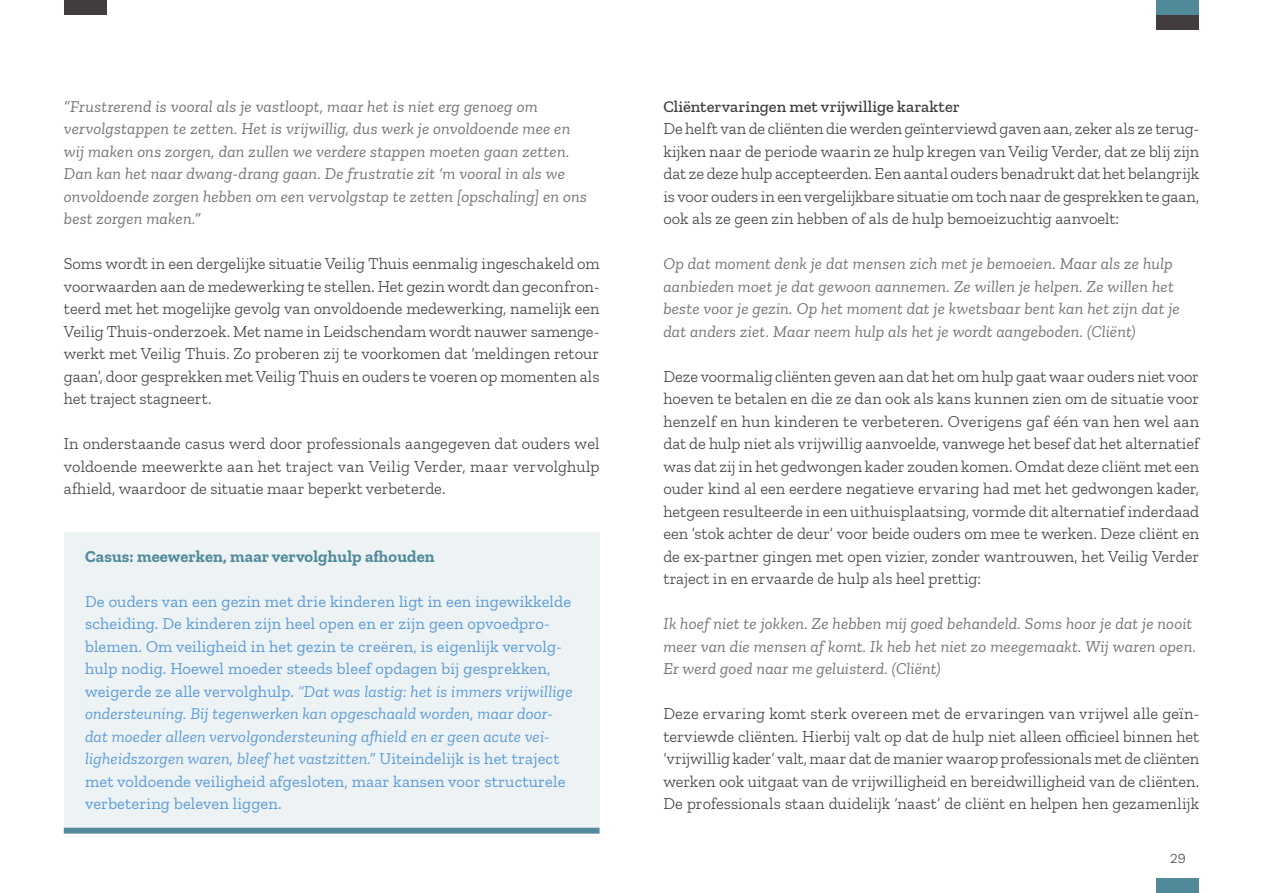
<style>
.page{position:relative;width:1263px;height:893px;background:#fff}
.page>*{position:absolute;margin:0;border:0;box-sizing:border-box;transform-origin:0 0}
.Brood{font:300 16.5px/22.5px "Zilla Slab";color:#3d3b3e;text-align:justify}
.t1{font:italic 16.5px/22.5px "Zilla Slab";letter-spacing:.01em;color:#777376}
.kadertekst_licht{font:16.5px/22.5px "Zilla Slab";letter-spacing:.01em;color:#5b9bd5}
.Kaderkop_licht{font:700 16.5px "Zilla Slab";letter-spacing:.01em;color:#508a9b}
.Brood_vet__kop{font:500 16.5px "Zilla Slab";color:#3d3b3e}
.t2{font:13.5px "Work Sans";color:#231f20}
.s1{font-weight:300;font-style:italic}
.s2{font-style:italic}
</style>
<div class="page">
<div style="left:64px;top:532px;width:536px;height:294px;background:#edf3f5"></div>
<div style="left:64px;top:828px;width:536px;height:6px;background:#508a9b"></div>
<div style="left:1157px;top:879px;width:42px;height:14px;background:#508a9b"></div>
<div style="left:64px;top:0;width:42px;height:15px;background:#423c3d"></div>
<div style="left:1157px;top:0;width:42px;height:15px;background:#508a9b"></div>
<div style="left:1157px;top:15px;width:42px;height:15px;background:#423c3d"></div>
<p class="t1" style="left:64px;top:95px;width:525px">“Frustrerend is vooral als je vastloopt, maar het is niet erg genoeg om vervolgstappen te zetten. Het is vrijwillig, dus werk je onvoldoende mee en wij maken ons zorgen, dan zullen we verdere stappen moeten gaan zetten.<br>Dan kan het naar dwang-drang gaan. De frustratie zit ‘m vooral in als we onvoldoende zorgen hebben om een vervolgstap te zetten [opschaling] en ons best zorgen maken.”</p>
<p class="Brood" style="left:64px;top:253px;width:537px">Soms wordt in een dergelijke situatie Veilig Thuis eenmalig ingeschakeld om voorwaarden aan de medewerking te stellen. Het gezin wordt dan geconfron&shy;teerd met het mogelijke gevolg van onvoldoende medewerking, namelijk een Veilig Thuis-onderzoek. Met name in Leidschendam wordt nauwer samenge&shy;werkt met Veilig Thuis. Zo proberen zij te voorkomen dat ‘meldingen retour gaan’, door gesprekken met Veilig Thuis en ouders te voeren op momenten als het traject stagneert.</p>
<p class="Brood" style="left:64px;top:433px;width:537px">In onderstaande casus werd door professionals aangegeven dat ouders wel voldoende meewerkte aan het traject van Veilig Verder, maar vervolghulp afhield, waardoor de situatie maar beperkt verbeterde.</p>
<p class="Kaderkop_licht" style="left:85px;top:547px;width:351px">Casus: meewerken, maar vervolghulp afhouden</p>
<p class="kadertekst_licht" style="left:85px;top:590px;width:489px">De ouders van een gezin met drie kinderen ligt in een ingewikkelde scheiding. De kinderen zijn heel open en er zijn geen opvoedpro&shy;blemen. Om veiligheid in het gezin te creëren, is eigenlijk vervolg&shy;hulp nodig. Hoewel moeder steeds bleef opdagen bij gesprekken, weigerde ze alle vervolghulp. <span class="s1">“</span><span class="s2">Dat was lastig: het is immers vrijwillige ondersteuning. Bij tegenwerken kan opgeschaald worden, maar door&shy;dat moeder alleen vervolgondersteuning afhield en er geen acute vei&shy;ligheidszorgen waren, bleef het vastzitten.”</span> Uiteindelijk is het traject met voldoende veiligheid afgesloten, maar kansen voor structurele verbetering beleven liggen.</p>
<p class="Brood_vet__kop" style="left:663px;top:97px;width:298px">Cliëntervaringen met vrijwillige karakter</p>
<p class="Brood" style="left:663px;top:118px;width:537px">De helft van de cliënten die werden geïnterviewd gaven aan, zeker als ze terug&shy;kijken naar de periode waarin ze hulp kregen van Veilig Verder, dat ze blij zijn dat ze deze hulp accepteerden. Een aantal ouders benadrukt dat het belangrijk is voor ouders in een vergelijkbare situatie om toch naar de gesprekken te gaan, ook als ze geen zin hebben of als de hulp bemoeizuchtig aanvoelt:</p>
<p class="t1" style="left:663px;top:253px;width:518px">Op dat moment denk je dat mensen zich met je bemoeien. Maar als ze hulp aanbieden moet je dat gewoon aannemen. Ze willen je helpen. Ze willen het beste voor je gezin. Op het moment dat je kwetsbaar bent kan het zijn dat je dat anders ziet. Maar neem hulp als het je wordt aangeboden. (Cliënt)</p>
<p class="Brood" style="left:663px;top:365px;width:537px">Deze voormalig cliënten geven aan dat het om hulp gaat waar ouders niet voor hoeven te betalen en die ze dan ook als kans kunnen zien om de situatie voor henzelf en hun kinderen te verbeteren. Overigens gaf één van hen wel aan dat de hulp niet als vrijwillig aanvoelde, vanwege het besef dat het alternatief was dat zij in het gedwongen kader zouden komen. Omdat deze cliënt met een ouder kind al een eerdere negatieve ervaring had met het gedwongen kader, hetgeen resulteerde in een uithuisplaatsing, vormde dit alternatief inderdaad een ’stok achter de deur’ voor beide ouders om mee te werken. Deze cliënt en de ex-partner gingen met open vizier, zonder wantrouwen, het Veilig Verder traject in en ervaarde de hulp als heel prettig:</p>
<p class="t1" style="left:663px;top:613px;width:534px">Ik hoef niet te jokken. Ze hebben mij goed behandeld. Soms hoor je dat je nooit meer van die mensen af komt. Ik heb het niet zo meegemaakt. Wij waren open.<br>Er werd goed naar me geluisterd. (Cliënt)</p>
<p class="Brood" style="left:663px;top:703px;width:537px">Deze ervaring komt sterk overeen met de ervaringen van vrijwel alle geïn&shy;terviewde cliënten. Hierbij valt op dat de hulp niet alleen officieel binnen het ‘vrijwillig kader’ valt, maar dat de manier waarop professionals met de cliënten werken ook uitgaat van de vrijwilligheid en bereidwilligheid van de cliënten.<br>De professionals staan duidelijk ‘naast’ de cliënt en helpen hen gezamenlijk</p>
<p class="t2" style="left:1170px;top:848px;width:17px">29</p>
</div>
